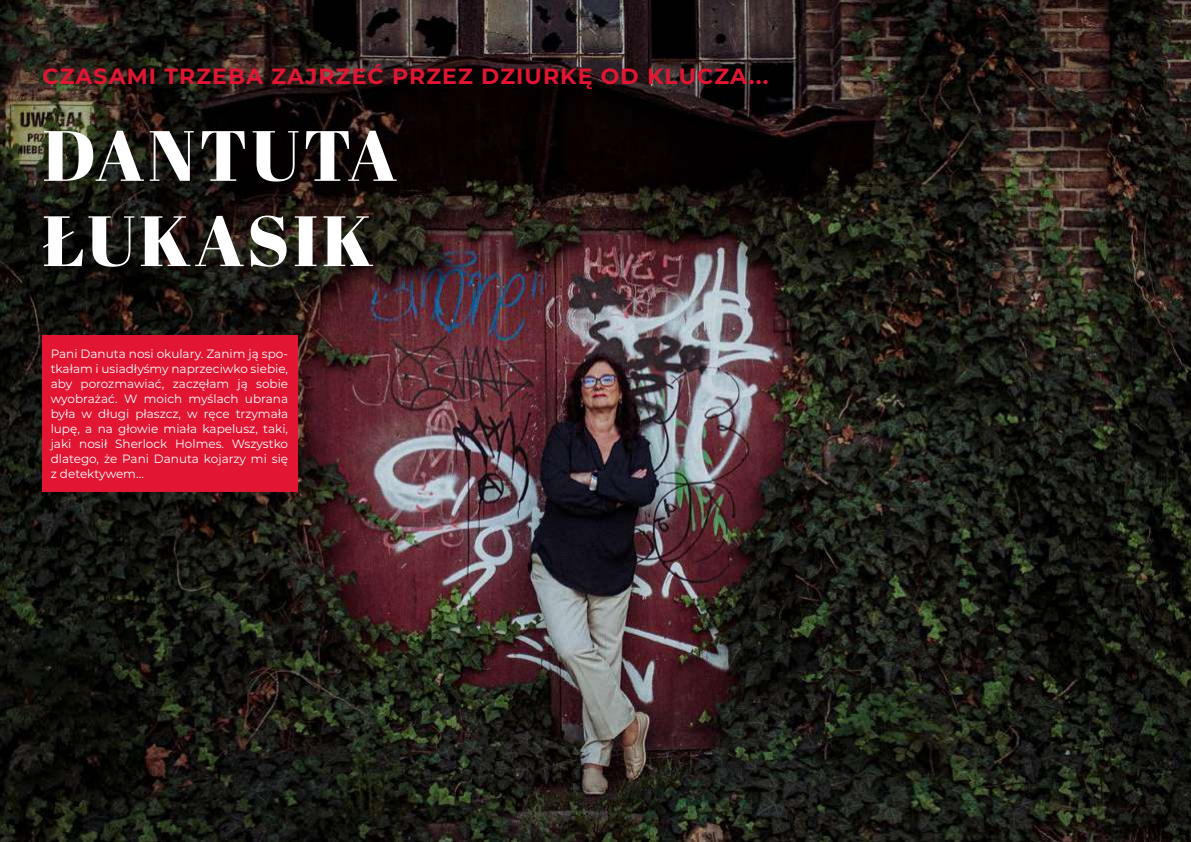
<style>
.page{position:relative;width:1191px;height:842px;background:#fff}
.page>*{position:absolute;margin:0;border:0;box-sizing:border-box;transform-origin:0 0}
.t1{font:71px/85.2px "Abril Fatface";letter-spacing:.05em;color:#fff}
.t2{font:700 22px "Montserrat";letter-spacing:.05em;color:#e21633}
.t3{font:12px/15px "Montserrat";color:#fff;text-align:justify}
</style>
<div class="page">
<img style="left:0;top:0;width:1191px;height:842px">
<div style="left:43px;top:335px;width:255px;height:156px;background:#e21633"></div>
<h2 class="t2" style="left:43px;top:60px;width:727px">CZASAMI TRZEBA ZAJRZEĆ PRZEZ DZIURKĘ OD KLUCZA...</h2>
<h1 class="t1" style="left:43px;top:111px;width:356px">DANTUTA<br>ŁUKASIK</h1>
<p class="t3" style="left:51px;top:346px;width:239px">Pani Danuta nosi okulary. Zanim ją spo&shy;tkałam i usiadłyśmy naprzeciwko siebie, aby porozmawiać, zaczęłam ją sobie wyobrażać. W moich myślach ubrana była w długi płaszcz, w ręce trzymała lupę, a na głowie miała kapelusz, taki, jaki nosił Sherlock Holmes. Wszystko dlatego, że Pani Danuta kojarzy mi się z detektywem…</p>
</div>
